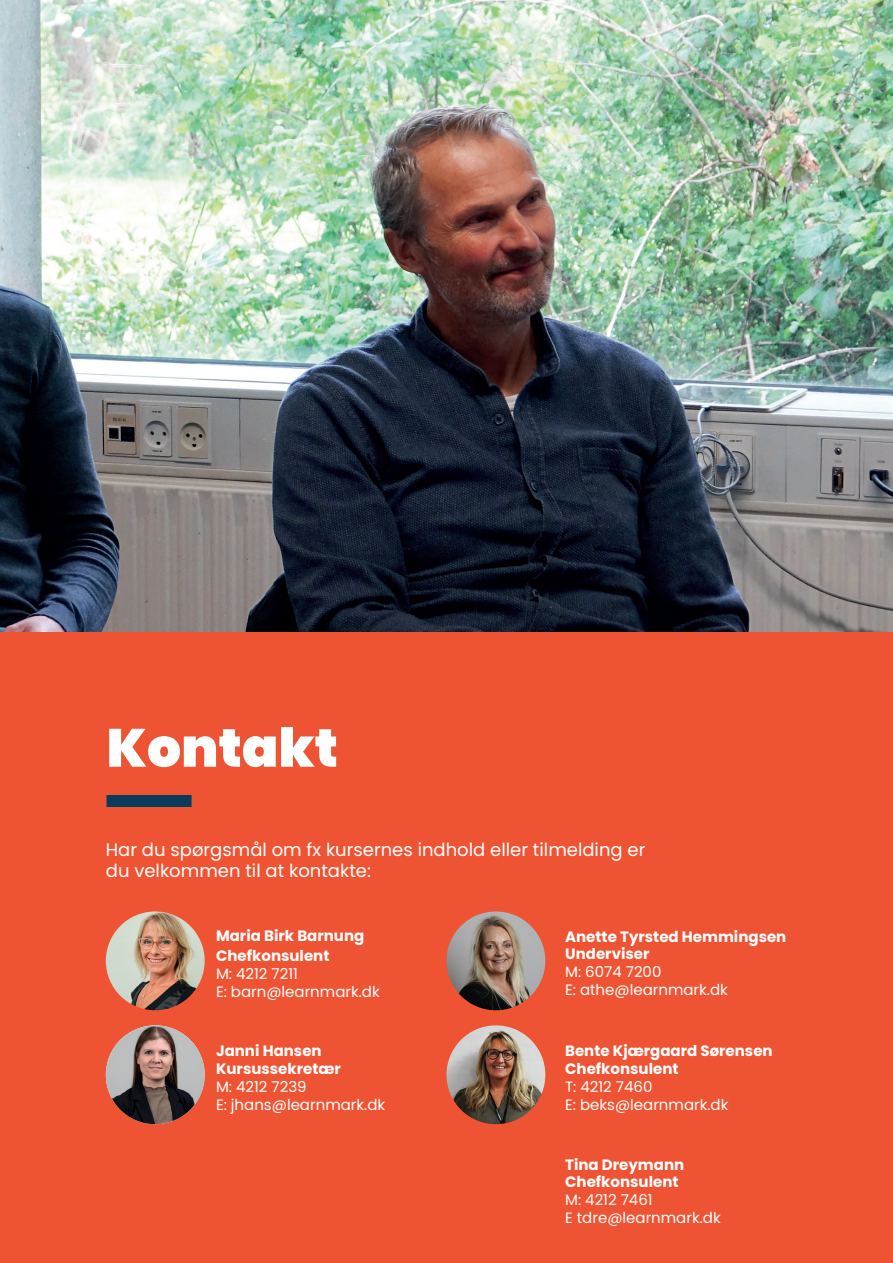
<style>
.page{position:relative;width:893px;height:1263px;background:#fff}
.page>*{position:absolute;margin:0;border:0;box-sizing:border-box;transform-origin:0 0}
.t1{font:900 53.7px "Poppins";color:#fff}
.t2{font:18px/21.6px "Poppins";color:#fff}
.t3{font:700 15px/19.8px "Poppins";color:#fff}
.t4{font:15px/18px "Poppins";color:#fff}
</style>
<div class="page">
<div style="left:0;top:631px;width:893px;height:632px;background:#ee5433"></div>
<img style="left:106px;top:1025px;width:99px;height:99px;border-radius:49px">
<img style="left:106px;top:911px;width:99px;height:99px;border-radius:49px">
<img style="left:446px;top:911px;width:99px;height:99px;border-radius:49px">
<img style="left:446px;top:1025px;width:99px;height:99px;border-radius:49px">
<img style="left:0;top:0;width:893px;height:631px">
<div style="left:107px;top:795px;width:85px;height:12px;background:#0b3b5b"></div>
<p class="t1" style="left:107px;top:717px;width:233px">Kontakt</p>
<p class="t2" style="left:106px;top:838px;width:541px">Har du spørgsmål om fx kursernes indhold eller tilmelding er du velkommen til at kontakte:</p>
<p class="t3" style="left:216px;top:926px;width:150px">Maria Birk Barnung<br>Chefkonsulent</p>
<p class="t4" style="left:216px;top:964px;width:84px">M: 4212 7211</p>
<p class="t4" style="left:216px;top:982px;width:165px">E: barn@learnmark.dk</p>
<p class="t3" style="left:216px;top:1040px;width:107px">Janni Hansen</p>
<p class="t3" style="left:216px;top:1058px;width:126px">Kursussekretær</p>
<p class="t4" style="left:216px;top:1077px;width:92px">M: 4212 7239</p>
<p class="t4" style="left:216px;top:1095px;width:171px">E: jhans@learnmark.dk</p>
<p class="t3" style="left:565px;top:927px;width:223px">Anette Tyrsted Hemmingsen</p>
<p class="t3" style="left:565px;top:944px;width:86px">Underviser</p>
<p class="t4" style="left:565px;top:963px;width:98px">M: 6074 7200</p>
<p class="t4" style="left:565px;top:981px;width:164px">E: athe@learnmark.dk</p>
<p class="t3" style="left:565px;top:1040px;width:209px">Bente Kjærgaard Sørensen</p>
<p class="t3" style="left:565px;top:1058px;width:115px">Chefkonsulent</p>
<p class="t4" style="left:565px;top:1077px;width:165px">T: 4212 7460<br>E: beks@learnmark.dk</p>
<p class="t3" style="left:565px;top:1155px;width:121px">Tina Dreymann</p>
<p class="t3" style="left:565px;top:1172px;width:115px">Chefkonsulent</p>
<p class="t4" style="left:565px;top:1191px;width:89px">M: 4212 7461</p>
<p class="t4" style="left:565px;top:1209px;width:157px">E tdre@learnmark.dk</p>
</div>
